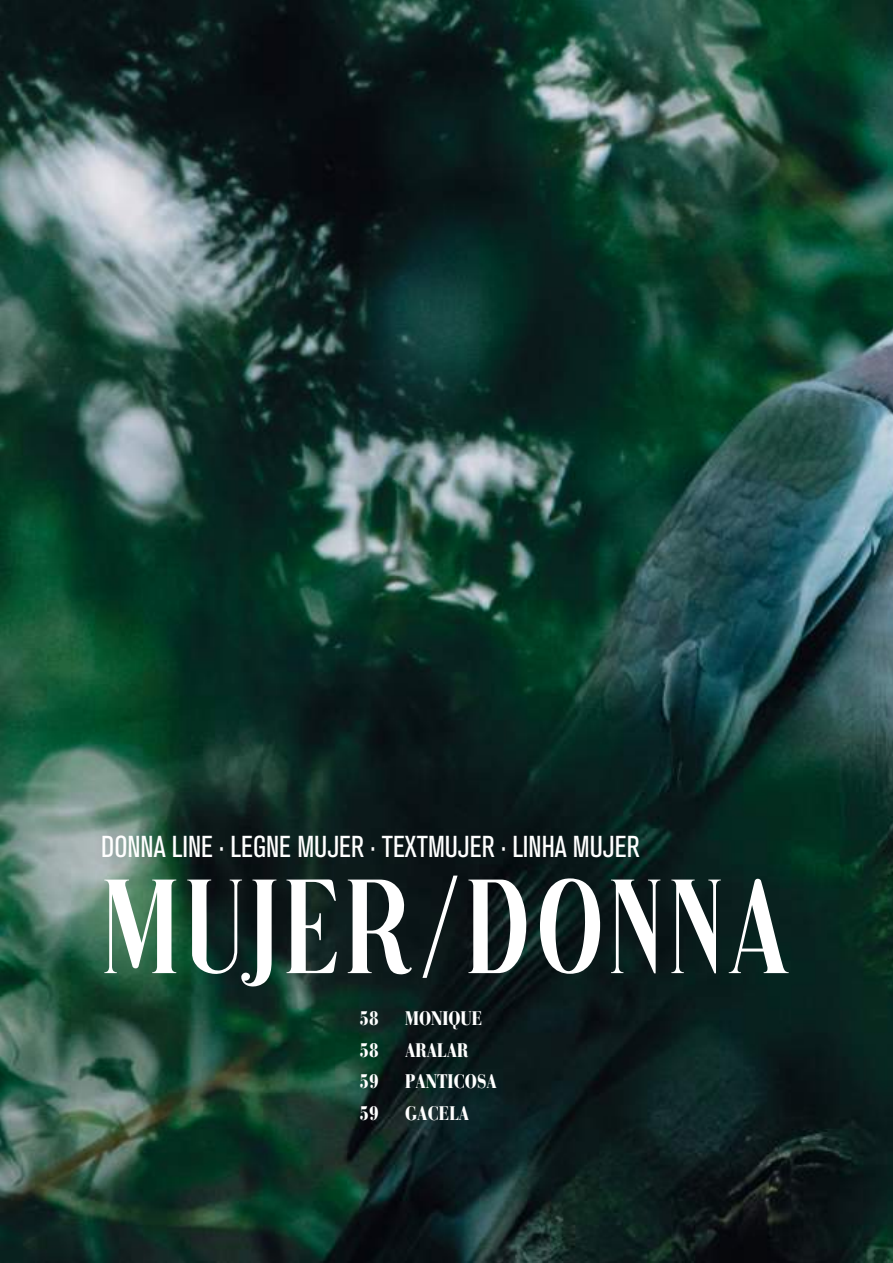
<style>
.page{position:relative;width:893px;height:1263px;background:#fff}
.page>*{position:absolute;margin:0;border:0;box-sizing:border-box;transform-origin:0 0}
.t1{font:97.5px "Arastin Std FREEDEMO";letter-spacing:.05em;color:#fff}
.t2{font:condensed 30px "Akzidenz Grotesk BQ";color:#fff}
.t3{font:900 19.5px/31.5px "Bauer Bodoni Std";color:#fff;scale:.8 1}
</style>
<div class="page">
<img style="left:0;top:0;width:893px;height:1263px">
<p class="t2" style="left:101px;top:830px;width:540px">DONNA LINE · LEGNE MUJER · TEXTMUJER · LINHA MUJER</p>
<h1 class="t1" style="left:101px;top:853px;width:692px">MUJER/DONNA</h1>
<p class="t3" style="left:360px;top:1003px;width:25px;text-align:justify">58<br>58<br>59<br>59</p>
<p class="t3" style="left:405px;top:1003px;width:116px">MONIQUE<br>ARALAR<br>PANTICOSA<br>GACELA</p>
</div>
